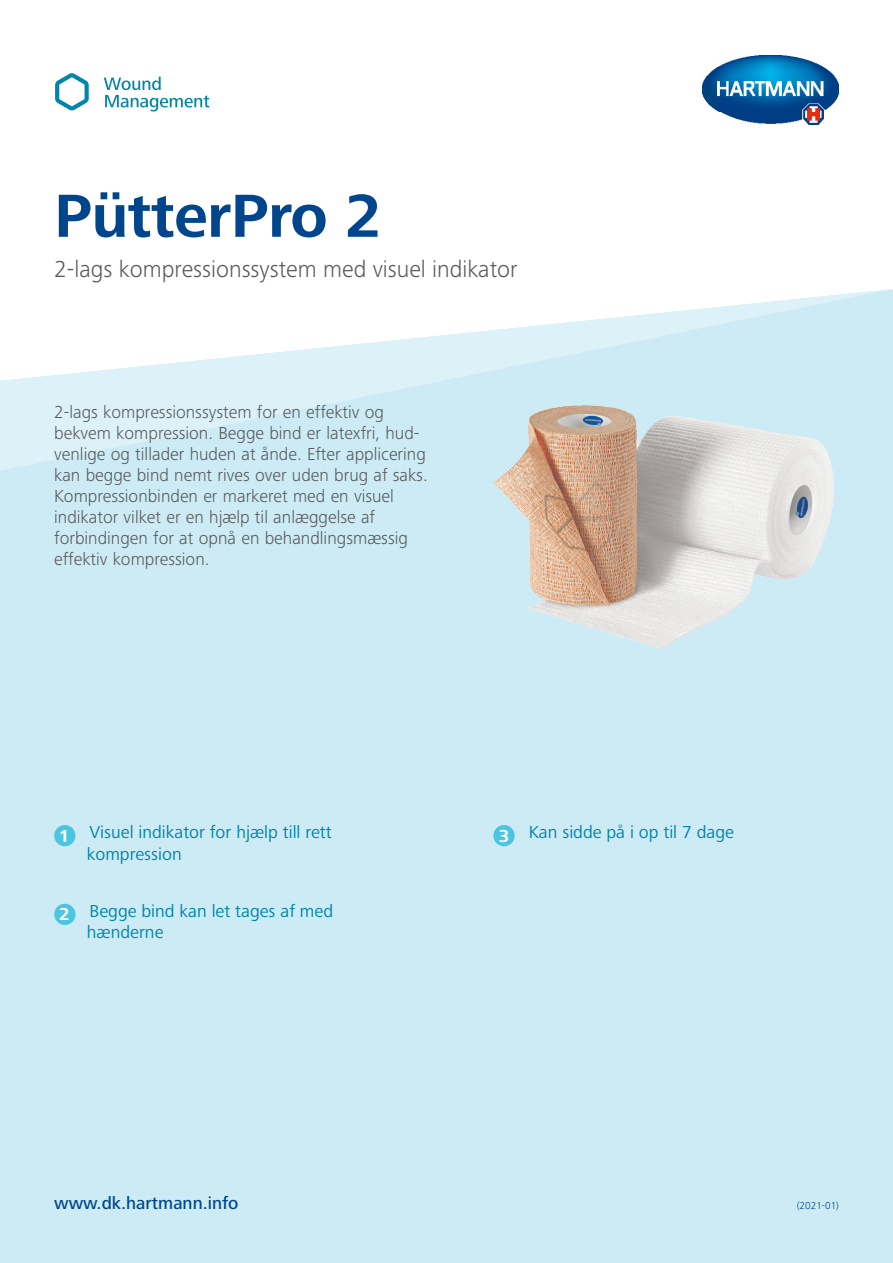
<style>
.page{position:relative;width:893px;height:1263px;background:#fff}
.page>*{position:absolute;margin:0;border:0;box-sizing:border-box;transform-origin:0 0}
.t1{font:700 63px "Frutiger Next LTW1 G";letter-spacing:-.01em;color:#01468c}
.t2{font:300 24px "Frutiger Next LTW1 G";color:#57585a}
.t3{font:300 18px/21px "Frutiger Next LTW1 G";color:#57585a}
.t4{font:18px/21.6px "Frutiger Next LTW1 G";color:#0085ab}
.t5{font:500 18px "Frutiger Next LTW1 G";color:#01468c}
.t6{font:700 18px "Frutiger Next LTW1 G";color:#fff}
.t7{font:300 10.5px "Frutiger Next LTW1 G";color:#01468c}
</style>
<div class="page">
<div style="left:0;top:471px;width:893px;height:792px;background:#ccebf4"></div>
<svg style="left:0;top:289px;width:893px;height:182px"></svg>
<div style="left:54px;top:904px;width:21px;height:21px;background:#4cc6e0;border-radius:50%"></div>
<div style="left:54px;top:825px;width:21px;height:21px;background:#4cc6e0;border-radius:50%"></div>
<div style="left:493px;top:825px;width:22px;height:21px;background:#4cc6e0;border-radius:50%"></div>
<svg style="left:104px;top:77px;width:105px;height:34px"></svg>
<svg style="left:55px;top:73px;width:34px;height:37px"></svg>
<img style="left:703px;top:55px;width:136px;height:69px">
<img style="left:493px;top:405px;width:341px;height:244px">
<h1 class="t1" style="left:54px;top:180px;width:329px">PütterPro 2</h1>
<h2 class="t2" style="left:54px;top:255px;width:465px">2-lags kompressionssystem med visuel indikator</h2>
<p class="t3" style="left:54px;top:401px;width:375px">2-lags kompressionssystem for en effektiv og bekvem kompression. Begge bind er latexfri, hud&shy;venlige og tillader huden at ånde. Efter applicering kan begge bind nemt rives over uden brug af saks.<br>Kompressionbinden er markeret med en visuel indikator vilket er en hjælp til anlæggelse af forbindingen for at opnå en behandlingsmæssig effektiv kompression.</p>
<p class="t6" style="left:59px;top:826px;width:12px">1</p>
<p class="t4" style="left:529px;top:822px;width:207px">Kan sidde på i op til 7 dage</p>
<p class="t4" style="left:87px;top:822px;width:246px">Visuel indikator for hjælp till rett kompression</p>
<p class="t6" style="left:499px;top:826px;width:12px">3</p>
<p class="t6" style="left:59px;top:904px;width:12px">2</p>
<p class="t4" style="left:87px;top:900px;width:248px">Begge bind kan let tages af med hænderne</p>
<p class="t5" style="left:54px;top:1192px;width:186px">www.dk.hartmann.info</p>
<p class="t7" style="left:797px;top:1199px;width:44px">(2021-01)</p>
</div>
